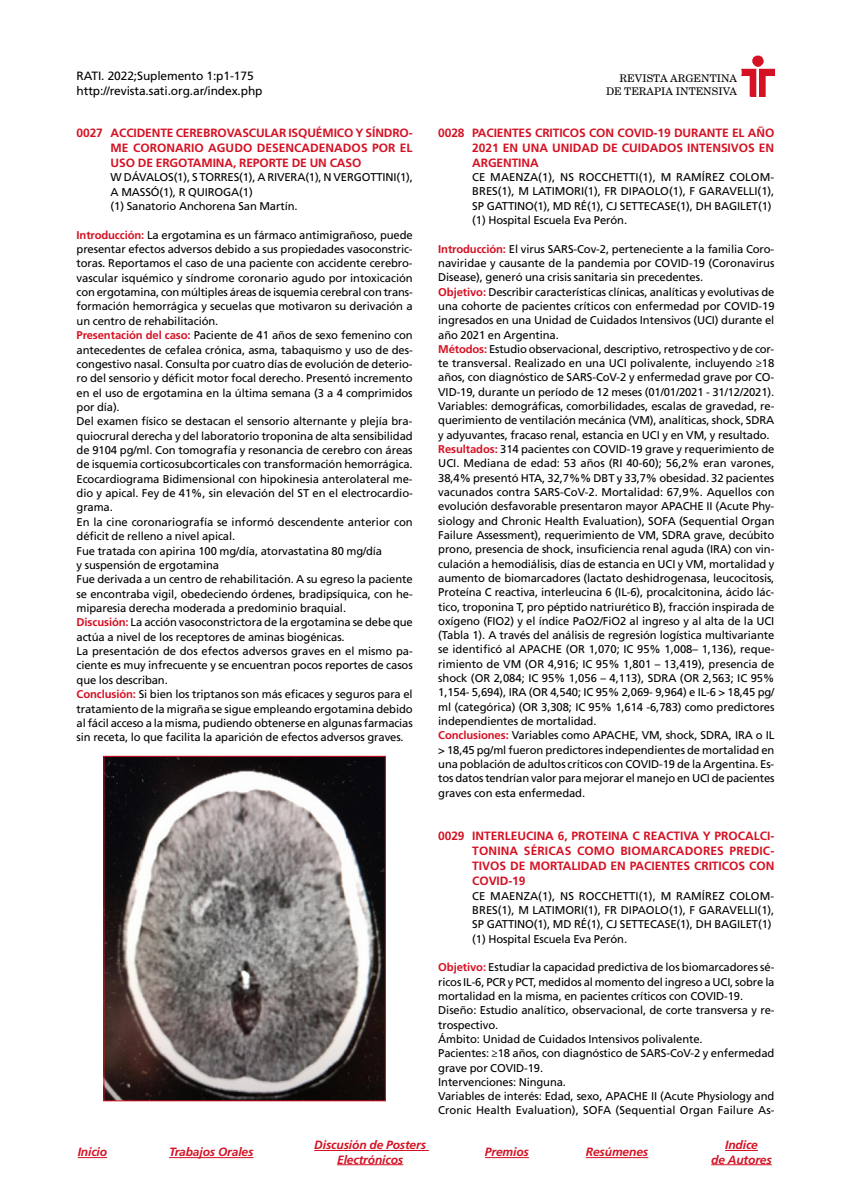
<style>
.page{position:relative;width:851px;height:1191px;background:#fff}
.page>*{position:absolute;margin:0;border:0;box-sizing:border-box;transform-origin:0 0}
.t1{font:700 12px/15px "Frutiger LT Std";color:#d51224;text-align:justify}
.t2{font:italic 700 12px/14.2px "Frutiger LT Std";letter-spacing:-.01em;color:#d51224;text-align:center}
.t3{font:12px/15px "Frutiger LT Std";letter-spacing:-.01em;color:#000}
.t4{font:11.25px/14.2px "Frutiger LT Std";letter-spacing:-.01em;color:#000}
.t5{font:10.5px/12.8px "New Century Schlbk LT Std";color:#000;text-align:right}
.s1{font-weight:700;color:#d51224}
</style>
<div class="page">
<img style="left:741px;top:55px;width:33px;height:41px">
<hr style="left:314px;top:1150px;width:115px;height:1px;background:#d51224">
<hr style="left:337px;top:1164px;width:66px;height:1px;background:#d51224">
<hr style="left:169px;top:1157px;width:84px;height:1px;background:#d51224">
<hr style="left:725px;top:1150px;width:32px;height:1px;background:#d51224">
<hr style="left:711px;top:1164px;width:60px;height:1px;background:#d51224">
<svg style="left:78px;top:1157px;width:29px;height:1px"></svg>
<hr style="left:585px;top:1157px;width:63px;height:1px;background:#d51224">
<hr style="left:485px;top:1157px;width:44px;height:1px;background:#d51224">
<img style="left:105px;top:758px;width:278px;height:341px">
<p class="t3" style="left:77px;top:69px;width:187px">RATI. 2022;Suplemento 1:p1-175 http://revista.sati.org.ar/index.php</p>
<p class="t1" style="left:111px;top:125px;width:303px;text-indent:-34px">0027 ACCIDENTE CEREBROVASCULAR ISQUÉMICO Y SÍNDRO-ME CORONARIO AGUDO DESENCADENADOS POR EL USO DE ERGOTAMINA, REPORTE DE UN CASO</p>
<p class="t4" style="left:111px;top:170px;width:304px">W DÁVALOS(1), S TORRES(1), A RIVERA(1), N VERGOTTINI(1),<br>A MASSÓ(1), R QUIROGA(1)<br>(1) Sanatorio Anchorena San Martín.</p>
<p class="t4" style="left:77px;top:227px;width:338px"><span class="s1">Introducción:</span> La ergotamina es un fármaco antimigrañoso, puede presentar efectos adversos debido a sus propiedades vasoconstric&shy;toras. Reportamos el caso de una paciente con accidente cerebro&shy;vascular isquémico y síndrome coronario agudo por intoxicación con ergotamina, con múltiples áreas de isquemia cerebral con trans&shy;formación hemorrágica y secuelas que motivaron su derivación a un centro de rehabilitación.<br><span class="s1">Presentación del caso:</span> Paciente de 41 años de sexo femenino con antecedentes de cefalea crónica, asma, tabaquismo y uso de des&shy;congestivo nasal. Consulta por cuatro días de evolución de deterio&shy;ro del sensorio y déficit motor focal derecho. Presentó incremento en el uso de ergotamina en la última semana (3 a 4 comprimidos por día).<br>Del examen físico se destacan el sensorio alternante y plejía bra&shy;quiocrural derecha y del laboratorio troponina de alta sensibilidad de 9104 pg/ml. Con tomografía y resonancia de cerebro con áreas de isquemia corticosubcorticales con transformación hemorrágica.<br>Ecocardiograma Bidimensional con hipokinesia anterolateral me&shy;dio y apical. Fey de 41%, sin elevación del ST en el electrocardio&shy;grama.<br>En la cine coronariografía se informó descendente anterior con déficit de relleno a nivel apical.<br>Fue tratada con apirina 100 mg/día, atorvastatina 80 mg/día<br>y suspensión de ergotamina<br>Fue derivada a un centro de rehabilitación. A su egreso la paciente se encontraba vigil, obedeciendo órdenes, bradipsíquica, con he&shy;miparesia derecha moderada a predominio braquial.<br><span class="s1">Discusión:</span> La acción vasoconstrictora de la ergotamina se debe que actúa a nivel de los receptores de aminas biogénicas.<br>La presentación de dos efectos adversos graves en el mismo pa&shy;ciente es muy infrecuente y se encuentran pocos reportes de casos que los describan.<br><span class="s1">Conclusión:</span> Si bien los triptanos son más eficaces y seguros para el tratamiento de la migraña se sigue empleando ergotamina debido al fácil acceso a la misma, pudiendo obtenerse en algunas farmacias sin receta, lo que facilita la aparición de efectos adversos graves.</p>
<p class="t5" style="left:606px;top:72px;width:133px">REVISTA ARGENTINA<br>DE TERAPIA INTENSIVA</p>
<p class="t1" style="left:472px;top:125px;width:303px;text-indent:-34px">0028 PACIENTES CRITICOS CON COVID-19 DURANTE EL AÑO 2021 EN UNA UNIDAD DE CUIDADOS INTENSIVOS EN ARGENTINA</p>
<p class="t4" style="left:472px;top:170px;width:303px">CE MAENZA(1), NS ROCCHETTI(1), M RAMÍREZ COLOM-BRES(1), M LATIMORI(1), FR DIPAOLO(1), F GARAVELLI(1), SP GATTINO(1), MD RÉ(1), CJ SETTECASE(1), DH BAGILET(1) (1) Hospital Escuela Eva Perón.</p>
<p class="t4" style="left:438px;top:242px;width:338px"><span class="s1">Introducción:</span> El virus SARS-Cov-2, perteneciente a la familia Coro&shy;naviridae y causante de la pandemia por COVID-19 (Coronavirus Disease), generó una crisis sanitaria sin precedentes.<br><span class="s1">Objetivo:</span> Describir características clínicas, analíticas y evolutivas de una cohorte de pacientes críticos con enfermedad por COVID-19 ingresados en una Unidad de Cuidados Intensivos (UCI) durante el año 2021 en Argentina.<br><span class="s1">Métodos:</span> Estudio observacional, descriptivo, retrospectivo y de cor&shy;te transversal. Realizado en una UCI polivalente, incluyendo ≥18 años, con diagnóstico de SARS-CoV-2 y enfermedad grave por CO-VID-19, durante un período de 12 meses (01/01/2021 - 31/12/2021).<br>Variables: demográficas, comorbilidades, escalas de gravedad, re&shy;querimiento de ventilación mecánica (VM), analíticas, shock, SDRA y adyuvantes, fracaso renal, estancia en UCI y en VM, y resultado.<br><span class="s1">Resultados:</span> 314 pacientes con COVID-19 grave y requerimiento de UCI. Mediana de edad: 53 años (RI 40-60); 56,2% eran varones, 38,4% presentó HTA, 32,7%% DBT y 33,7% obesidad. 32 pacientes vacunados contra SARS-CoV-2. Mortalidad: 67,9%. Aquellos con evolución desfavorable presentaron mayor APACHE II (Acute Phy&shy;siology and Chronic Health Evaluation), SOFA (Sequential Organ Failure Assessment), requerimiento de VM, SDRA grave, decúbito prono, presencia de shock, insuficiencia renal aguda (IRA) con vin&shy;culación a hemodiálisis, días de estancia en UCI y VM, mortalidad y aumento de biomarcadores (lactato deshidrogenasa, leucocitosis, Proteína C reactiva, interleucina 6 (IL-6), procalcitonina, ácido lác&shy;tico, troponina T, pro péptido natriurético B), fracción inspirada de oxígeno (FIO2) y el índice PaO2/FiO2 al ingreso y al alta de la UCI (Tabla 1). A través del análisis de regresión logística multivariante se identificó al APACHE (OR 1,070; IC 95% 1,008– 1,136), reque&shy;rimiento de VM (OR 4,916; IC 95% 1,801 – 13,419), presencia de shock (OR 2,084; IC 95% 1,056 – 4,113), SDRA (OR 2,563; IC 95% 1,154- 5,694), IRA (OR 4,540; IC 95% 2,069- 9,964) e IL-6 &gt; 18,45 pg/ ml (categórica) (OR 3,308; IC 95% 1,614 -6,783) como predictores independientes de mortalidad.<br><span class="s1">Conclusiones:</span> Variables como APACHE, VM, shock, SDRA, IRA o IL &gt; 18,45 pg/ml fueron predictores independientes de mortalidad en una población de adultos críticos con COVID-19 de la Argentina. Es&shy;tos datos tendrían valor para mejorar el manejo en UCI de pacientes graves con esta enfermedad.</p>
<p class="t1" style="left:472px;top:828px;width:303px;text-indent:-34px">0029 INTERLEUCINA 6, PROTEINA C REACTIVA Y PROCALCI-TONINA SÉRICAS COMO BIOMARCADORES PREDIC-TIVOS DE MORTALIDAD EN PACIENTES CRITICOS CON COVID-19</p>
<p class="t4" style="left:472px;top:888px;width:303px">CE MAENZA(1), NS ROCCHETTI(1), M RAMÍREZ COLOM-BRES(1), M LATIMORI(1), FR DIPAOLO(1), F GARAVELLI(1), SP GATTINO(1), MD RÉ(1), CJ SETTECASE(1), DH BAGILET(1) (1) Hospital Escuela Eva Perón.</p>
<p class="t4" style="left:438px;top:960px;width:338px"><span class="s1">Objetivo:</span> Estudiar la capacidad predictiva de los biomarcadores sé&shy;ricos IL-6, PCR y PCT, medidos al momento del ingreso a UCI, sobre la mortalidad en la misma, en pacientes críticos con COVID-19.<br>Diseño: Estudio analítico, observacional, de corte transversa y re&shy;trospectivo.<br>Ámbito: Unidad de Cuidados Intensivos polivalente.<br>Pacientes: ≥18 años, con diagnóstico de SARS-CoV-2 y enfermedad grave por COVID-19.<br>Intervenciones: Ninguna.<br>Variables de interés: Edad, sexo, APACHE II (Acute Physiology and Cronic Health Evaluation), SOFA (Sequential Organ Failure As-</p>
<p class="t2" style="left:169px;top:1145px;width:86px">Trabajos Orales</p>
<p class="t2" style="left:711px;top:1138px;width:62px">Indice<br>de Autores</p>
<p class="t2" style="left:314px;top:1138px;width:113px">Discusión de Posters<br>Electrónicos</p>
<p class="t2" style="left:78px;top:1145px;width:31px">Inicio</p>
<p class="t2" style="left:485px;top:1145px;width:45px">Premios</p>
<p class="t2" style="left:585px;top:1145px;width:64px">Resúmenes</p>
</div>
